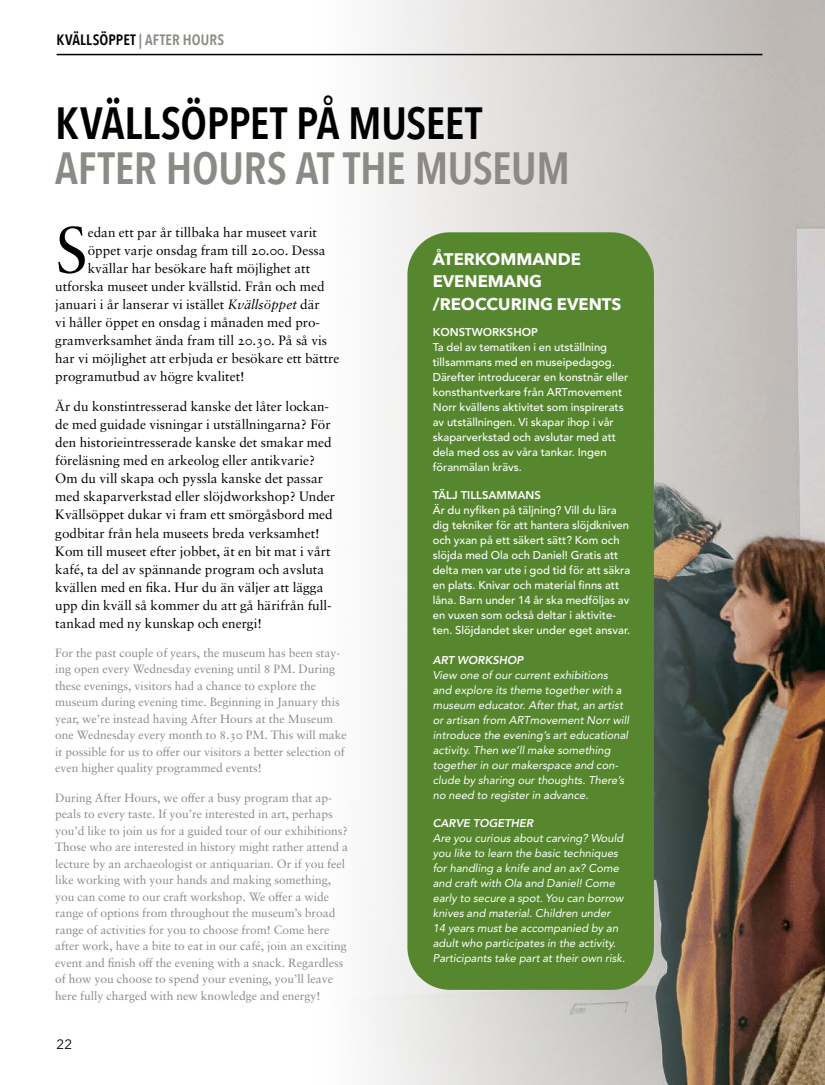
<style>
.page{position:relative;width:825px;height:1085px;background:#fff}
.page>*{position:absolute;margin:0;border:0;box-sizing:border-box;transform-origin:0 0}
.t1{font:65.1px "Sabon LT Pro";color:#000}
.t2{font:600 45px "Avenir Next Condensed";letter-spacing:-.01em;color:#8b8a85}
.t3{font:600 45px "Avenir Next Condensed";letter-spacing:-.01em;color:#000}
.t4{font:700 16.8px/22.5px "Avenir Next";color:#fff}
.t5{font:600 15px "Avenir Next Condensed";letter-spacing:.01em;color:#000}
.t6{font:13.5px/18px "Sabon LT Pro";color:#000}
.t7{font:13.5px "Avenir Next";color:#000}
.t8{font:12px/16.5px "Sabon LT Pro";color:#8b8a85}
.t9{font:italic 11.25px/15px "Avenir LT Std";color:#fff}
.t10{font:500 11.25px/15px "Avenir LT Std";color:#fff}
.t11{font:800 11.25px "Avenir LT Std";color:#fff}
.t12{font:italic 800 11.25px "Avenir LT Std";color:#fff}
.s1{color:#8b8a85}
.s2{font-style:italic}
</style>
<div class="page">
<img style="left:317px;top:0;width:508px;height:1084px">
<div style="left:407px;top:232px;width:247px;height:757px;background:#56872e;border-radius:43px"></div>
<hr style="left:57px;top:54px;width:705px;height:1px;background:#000">
<p class="t5" style="left:57px;top:27px;width:169px">KVÄLLSÖPPET <span class="s1">| AFTER HOURS</span></p>
<h2 class="t3" style="left:55px;top:84px;width:428px">KVÄLLSÖPPET PÅ MUSEET</h2>
<h2 class="t2" style="left:55px;top:129px;width:516px">AFTER HOURS AT THE MUSEUM</h2>
<h1 class="t1" style="left:55px;top:209px;width:34px">S</h1>
<p class="t6" style="left:88px;top:222px;width:231px">edan ett par år tillbaka har museet varit</p>
<p class="t6" style="left:88px;top:240px;width:239px">öppet varje onsdag fram till 20.00. Dessa</p>
<p class="t6" style="left:88px;top:258px;width:224px">kvällar har besökare haft möjlighet att</p>
<p class="t6" style="left:55px;top:276px;width:271px">utforska museet under kvällstid. Från och med</p>
<p class="t6" style="left:55px;top:294px;width:266px">januari i år lanserar vi istället <span class="s2">Kvällsöppet</span> där</p>
<p class="t6" style="left:55px;top:312px;width:266px">vi håller öppet en onsdag i månaden med pro-</p>
<p class="t6" style="left:55px;top:330px;width:273px">gramverksamhet ända fram till 20.30. På så vis</p>
<p class="t6" style="left:55px;top:348px;width:286px">har vi möjlighet att erbjuda er besökare ett bättre</p>
<p class="t6" style="left:55px;top:366px;width:191px">programutbud av högre kvalitet!</p>
<p class="t6" style="left:55px;top:397px;width:281px">Är du konstintresserad kanske det låter lockan&shy;de med guidade visningar i utställningarna? För den historieintresserade kanske det smakar med föreläsning med en arkeolog eller antikvarie?<br>Om du vill skapa och pyssla kanske det passar med skaparverkstad eller slöjdworkshop? Under Kvällsöppet dukar vi fram ett smörgåsbord med godbitar från hela museets breda verksamhet!<br>Kom till museet efter jobbet, ät en bit mat i vårt kafé, ta del av spännande program och avsluta kvällen med en fika. Hur du än väljer att lägga upp din kväll så kommer du att gå härifrån full&shy;tankad med ny kunskap och energi!</p>
<p class="t8" style="left:55px;top:644px;width:293px">For the past couple of years, the museum has been stay&shy;ing open every Wednesday evening until 8 PM. During these evenings, visitors had a chance to explore the museum during evening time. Beginning in January this year, we’re instead having After Hours at the Museum one Wednesday every month to 8.30 PM. This will make it possible for us to offer our visitors a better selection of even higher quality programmed events!</p>
<p class="t8" style="left:55px;top:788px;width:294px">During After Hours, we offer a busy program that ap&shy;peals to every taste. If you’re interested in art, perhaps you’d like to join us for a guided tour of our exhibitions?<br>Those who are interested in history might rather attend a lecture by an archaeologist or antiquarian. Or if you feel like working with your hands and making something, you can come to our craft workshop. We offer a wide range of options from throughout the museum’s broad range of activities for you to choose from! Come here after work, have a bite to eat in our café, join an exciting event and finish off the evening with a snack. Regardless of how you choose to spend your evening, you’ll leave here fully charged with new knowledge and energy!</p>
<p class="t7" style="left:57px;top:1032px;width:17px">22</p>
<h3 class="t4" style="left:433px;top:247px;width:190px">ÅTERKOMMANDE<br>EVENEMANG /REOCCURING EVENTS</h3>
<p class="t11" style="left:433px;top:325px;width:107px">KONSTWORKSHOP</p>
<p class="t10" style="left:433px;top:340px;width:197px">Ta del av tematiken i en utställning tillsammans med en museipedagog.<br>Därefter introducerar en konstnär eller konsthantverkare från ARTmovement Norr kvällens aktivitet som inspirerats av utställningen. Vi skapar ihop i vår skaparverkstad och avslutar med att dela med oss av våra tankar. Ingen föranmälan krävs.</p>
<p class="t11" style="left:433px;top:488px;width:110px">TÄLJ TILLSAMMANS</p>
<p class="t10" style="left:433px;top:502px;width:199px">Är du nyfiken på täljning? Vill du lära dig tekniker för att hantera slöjdkniven och yxan på ett säkert sätt? Kom och slöjda med Ola och Daniel! Gratis att delta men var ute i god tid för att säkra en plats. Knivar och material finns att låna. Barn under 14 år ska medföljas av en vuxen som också deltar i aktivite&shy;ten. Slöjdandet sker under eget ansvar.</p>
<p class="t12" style="left:433px;top:653px;width:92px">ART WORKSHOP</p>
<p class="t9" style="left:433px;top:667px;width:198px">View one of our current exhibitions and explore its theme together with a museum educator. After that, an artist or artisan from ARTmovement Norr will introduce the evening’s art educational activity. Then we’ll make something together in our makerspace and con&shy;clude by sharing our thoughts. There’s no need to register in advance.</p>
<p class="t12" style="left:433px;top:816px;width:102px">CARVE TOGETHER</p>
<p class="t9" style="left:433px;top:830px;width:194px">Are you curious about carving? Would you like to learn the basic techniques for handling a knife and an ax? Come and craft with Ola and Daniel! Come early to secure a spot. You can borrow knives and material. Children under 14 years must be accompanied by an adult who participates in the activity.<br>Participants take part at their own risk.</p>
</div>
